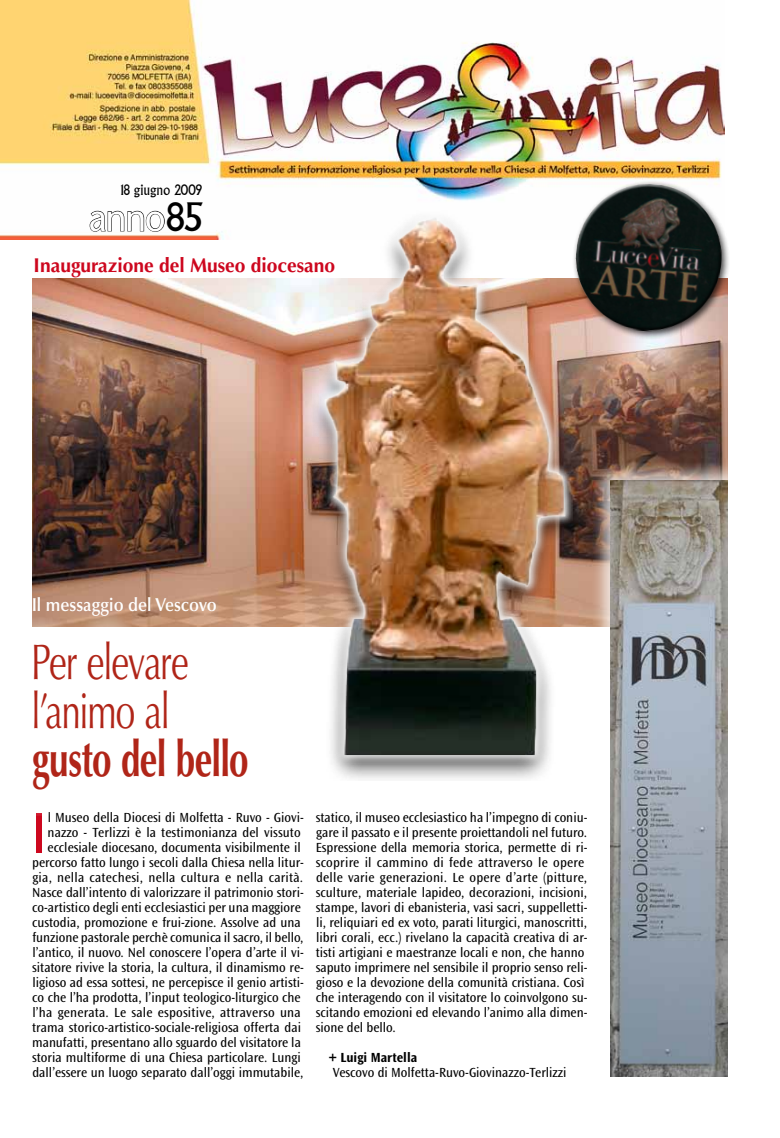
<style>
.page{position:relative;width:780px;height:1138px;background:#fff}
.page>*{position:absolute;margin:0;border:0;box-sizing:border-box;transform-origin:0 0}
.t1{font:59.25px "Ocean Sans Std";color:#cd071e;scale:.95 1}
.t2{font:50px/48.8px "Optima LT Std";letter-spacing:-.035em;color:#b02518;scale:.7 1}
.t3{font:700 50px "Optima LT Std";letter-spacing:-.02em;color:#b02518;scale:.7 1}
.t4{font:500 38.12px "Stone Sans Std";color:#fff;scale:.95 1}
.t5{font:700 20px "Optima LT Std";color:#cd071e;scale:.96 1}
.t6{font:600 18.75px "Optima LT Std";color:#fff;scale:.9 1}
.t7{font:14.12px "Albertus MT Std";color:#000;scale:.88 1}
.t8{font:13.75px/15px "Ocean Sans Std";color:#000;text-align:right;scale:.95 1}
.t9{font:700 13.75px "Ocean Sans Std";color:#000;scale:.95 1}
.s1{font-family:"Albertus MT Std";font-weight:400;color:#000}
</style>
<div class="page">
<img style="left:0;top:0;width:724px;height:239px">
<svg style="left:89px;top:211px;width:76px;height:21px"></svg>
<img style="left:33px;top:279px;width:694px;height:347px">
<div style="left:304px;top:206px;width:276px;height:575px;background:#000;opacity:.75"></div>
<img style="left:306px;top:202px;width:274px;height:556px">
<div style="left:571px;top:179px;width:159px;height:160px;background:#000;opacity:.75"></div>
<svg style="left:571px;top:178px;width:156px;height:159px;background:#5b5954"></svg>
<div style="left:591px;top:458px;width:158px;height:637px;background:#fff;opacity:.75"></div>
<img style="left:610px;top:480px;width:117px;height:596px">
<div style="left:4px;top:611px;width:270px;height:205px;background:#fff"></div>
<p class="t7" style="left:121px;top:181px;width:94px">18 giugno 2009</p>
<h3 class="t4" style="left:89px;top:195px;width:122px">anno<span class="s1">85</span></h3>
<h3 class="t5" style="left:34px;top:254px;width:315px">Inaugurazione del Museo diocesano</h3>
<h3 class="t6" style="left:32px;top:593px;width:207px">Il messaggio del Vescovo</h3>
<h2 class="t2" style="left:31px;top:638px;width:226px">Per elevare l’animo al</h2>
<h2 class="t3" style="left:32px;top:730px;width:310px">gusto del bello</h2>
<p class="t8" style="left:32px;top:810px;width:287px">l Museo della Diocesi di Molfetta - Ruvo - Giovi&shy;nazzo - Terlizzi è la testimonianza del vissuto ecclesiale diocesano, documenta visibilmente il percorso fatto lungo i secoli dalla Chiesa nella litur&shy;gia, nella catechesi, nella cultura e nella carità.<br>Nasce dall’intento di valorizzare il patrimonio stori&shy;co-artistico degli enti ecclesiastici per una maggiore custodia, promozione e frui-zione. Assolve ad una funzione pastorale perchè comunica il sacro, il bello, l’antico, il nuovo. Nel conoscere l’opera d’arte il vi&shy;sitatore rivive la storia, la cultura, il dinamismo re&shy;ligioso ad essa sottesi, ne percepisce il genio artisti&shy;co che l’ha prodotta, l’input teologico-liturgico che l’ha generata. Le sale espositive, attraverso una trama storico-artistico-sociale-religiosa offerta dai manufatti, presentano allo sguardo del visitatore la storia multiforme di una Chiesa particolare. Lungi dall’essere un luogo separato dall’oggi immutabile,</p>
<p class="t8" style="left:316px;top:810px;width:287px;text-align:left">statico, il museo ecclesiastico ha l’impegno di coniu&shy;gare il passato e il presente proiettandoli nel futuro.<br>Espressione della memoria storica, permette di ri&shy;scoprire il cammino di fede attraverso le opere delle varie generazioni. Le opere d’arte (pitture, sculture, materiale lapideo, decorazioni, incisioni, stampe, lavori di ebanisteria, vasi sacri, suppelletti&shy;li, reliquiari ed ex voto, parati liturgici, manoscritti, libri corali, ecc.) rivelano la capacità creativa di ar&shy;tisti artigiani e maestranze locali e non, che hanno saputo imprimere nel sensibile il proprio senso reli&shy;gioso e la devozione della comunità cristiana. Così che interagendo con il visitatore lo coinvolgono su&shy;scitando emozioni ed elevando l’animo alla dimen&shy;sione del bello.</p>
<h1 class="t1" style="left:31px;top:799px;width:18px">I</h1>
<p class="t9" style="left:328px;top:1050px;width:95px">+ Luigi Martella</p>
<p class="t8" style="left:333px;top:1065px;width:247px">Vescovo di Molfetta-Ruvo-Giovinazzo-Terlizzi</p>
</div>
